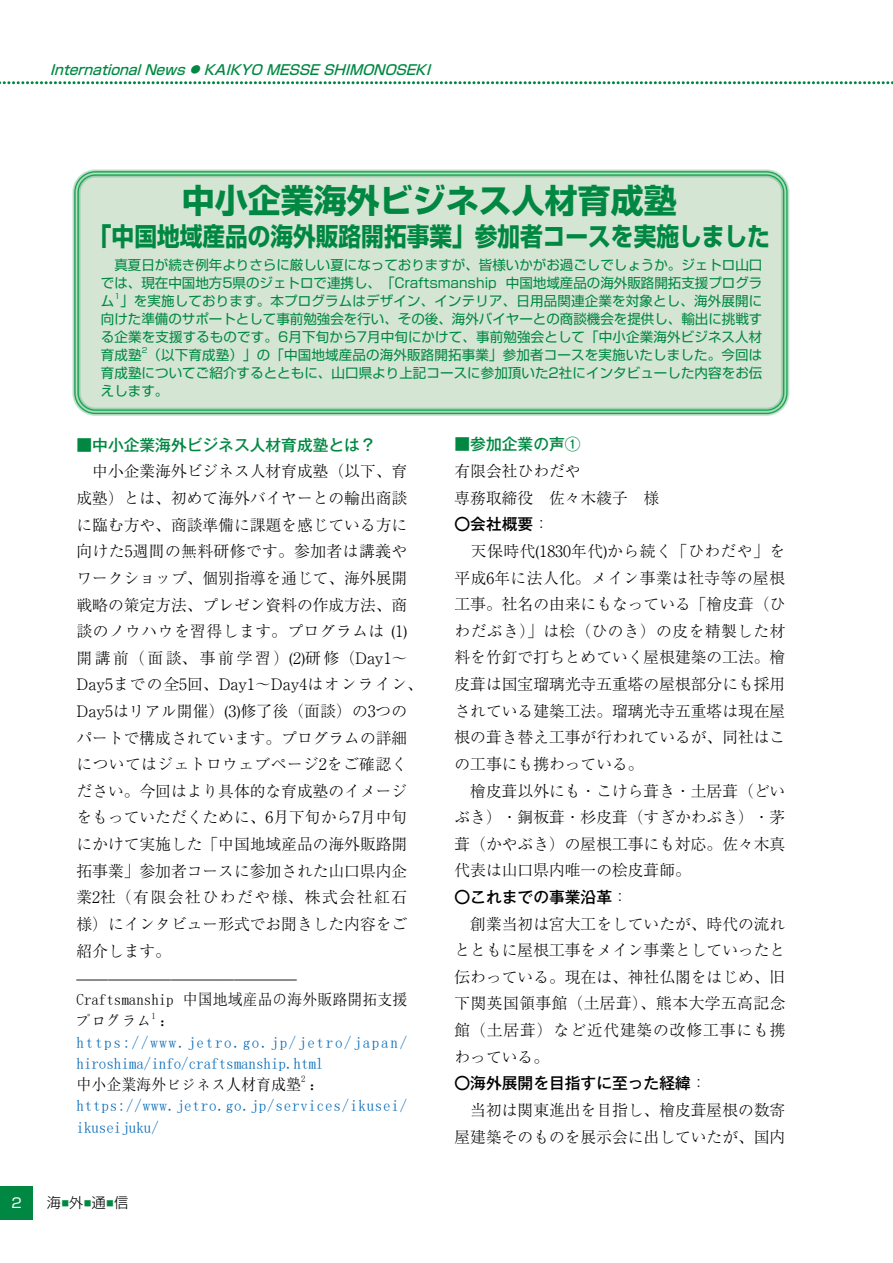
<style>
.page{position:relative;width:893px;height:1263px;background:#fff}
.page>*{position:absolute;margin:0;border:0;box-sizing:border-box;transform-origin:0 0}
.t1{font:700 33px "Shin Go Pr 6 N";color:#008842}
.t2{font:700 25.5px "Shin Go Pr 6 N";color:#008842;scale:.89 1}
.t3{font:300 15.75px/26.5px "Ryumin Pr 6 N";color:#000}
.t4{font:15.75px/21.3px "Sim Sun";color:#0068b7;scale:.95 1}
.t5{font:15.75px/21.3px "Sim Sun";letter-spacing:.055em;color:#0068b7;scale:.95 1}
.t6{font:15.75px/19.4px "Sim Sun";color:#000;scale:.95 1}
.t7{font:300 14.25px "Shin Go Pr 6 N";color:#000}
.t8{font:italic 500 13.65px "Shin Go Pr 6 N";color:#008842}
.t9{font:13.5px/18px "Shin Go Pr 6 N";letter-spacing:.01em;color:#008842;text-align:justify}
.t10{font:13.5px "Shin Go Pr 6 N";color:#fff}
.t11{font:9.15px "Sim Sun";color:#000;scale:.95 1}
.t12{font:7.5px "Shin Go Pr 6 N";color:#008842}
.s1{font-size:9.6px}
.s2{font-family:"Gothic MB101 Pr 6 N";font-weight:500;color:#008842}
.s3{font-family:"Gothic MB101 Pr 6 N";font-weight:500}
.s4{font-family:"Ryumin Pr 6 N";font-weight:300}
.s5{color:#000}
</style>
<div class="page">
<svg style="left:0;top:81px;width:893px;height:3px"></svg>
<div style="left:0;top:1186px;width:33px;height:33px;background:#008842"></div>
<div style="left:76px;top:173px;width:709px;height:239px;background:#d5e5d4;border-radius:19px"></div>
<div style="left:73px;top:170px;width:716px;height:245px;border:7px solid #7ec195;border-radius:19px"></div>
<div style="left:76px;top:173px;width:710px;height:239px;border:1px solid #bfe0c2;border-radius:19px"></div>
<p class="t8" style="left:50px;top:59px;width:387px">InternationalNews<span class="s1">●</span> KAIKYO MESSESHIMONOSEKI</p>
<p class="t1" style="left:182px;top:175px;width:497px">中小企業海外ビジネス人材育成塾</p>
<p class="t2" style="left:89px;top:216px;width:767px">「中国地域産品の海外販路開拓事業」参加者コースを実施しました</p>
<p class="t9" style="left:101px;top:255px;width:663px;text-indent:14px">真夏日が続き例年よりさらに厳しい夏になっておりますが、皆様いかがお過ごしでしょうか。ジェトロ山口では、現在中国地方5県のジェトロで連携し、「Craftsmanship 中国地域産品の海外販路開拓支援プログラム」を実施しております。本プログラムはデザイン、インテリア、日用品関連企業を対象とし、海外展開に</p>
<p class="t12" style="left:115px;top:290px;width:7px">1</p>
<p class="t9" style="left:101px;top:309px;width:663px">向けた準備のサポートとして事前勉強会を行い、その後、海外バイヤーとの商談機会を提供し、輸出に挑戦する企業を支援するものです。6月下旬から7月中旬にかけて、事前勉強会として「中小企業海外ビジネス人材育成塾（以下育成塾）」の「中国地域産品の海外販路開拓事業」参加者コースを実施いたしました。今回は</p>
<p class="t12" style="left:142px;top:344px;width:7px">2</p>
<p class="t9" style="left:101px;top:363px;width:663px">育成塾についてご紹介するとともに、山口県より上記コースに参加頂いた2社にインタビューした内容をお伝えします。</p>
<p class="t3" style="left:77px;top:431px;width:348px"><span class="s2">■中小企業海外ビジネス人材育成塾とは？<br></span>　中小企業海外ビジネス人材育成塾（以下、育成塾）とは、初めて海外バイヤーとの輸出商談に臨む方や、商談準備に課題を感じている方に向けた5週間の無料研修です。参加者は講義やワークショップ、個別指導を通じて、海外展開戦略の策定方法、プレゼン資料の作成方法、商談のノウハウを習得します。プログラムは (1)開講前（面談、事前学習）(2)研修（Day1～<br>Day5までの全5回、Day1～Day4はオンライン、<br>Day5はリアル開催）(3)修了後（面談）の3つのパートで構成されています。プログラムの詳細についてはジェトロウェブページ2をご確認ください。今回はより具体的な育成塾のイメージをもっていただくために、6月下旬から7月中旬にかけて実施した「中国地域産品の海外販路開拓事業」参加者コースに参加された山口県内企業2社（有限会社ひわだや様、株式会社紅石様）にインタビュー形式でお聞きした内容をご紹介します。</p>
<p class="t3" style="left:455px;top:430px;width:332px"><span class="s2">■参加企業の声①<br></span>有限会社ひわだや<br>専務取締役　佐々木綾子　様<br><span class="s3">〇会社概要</span>：<br>　天保時代(1830年代)から続く「ひわだや」を平成6年に法人化。メイン事業は社寺等の屋根工事。社名の由来にもなっている「檜皮葺（ひわだぶき）」は桧（ひのき）の皮を精製した材料を竹釘で打ちとめていく屋根建築の工法。檜皮葺は国宝瑠璃光寺五重塔の屋根部分にも採用されている建築工法。瑠璃光寺五重塔は現在屋根の葺き替え工事が行われているが、同社はこの工事にも携わっている。<br>　檜皮葺以外にも・こけら葺き・土居葺（どいぶき）・銅板葺・杉皮葺（すぎかわぶき）・茅葺（かやぶき）の屋根工事にも対応。佐々木真代表は山口県内唯一の桧皮葺師。<br><span class="s3">〇これまでの事業沿革</span>：<br>　創業当初は宮大工をしていたが、時代の流れとともに屋根工事をメイン事業としていったと伝わっている。現在は、神社仏閣をはじめ、旧下関英国領事館（土居葺）、熊本大学五高記念館（土居葺）など近代建築の改修工事にも携わっている。<br><span class="s3">〇海外展開を目指すに至った経緯</span>：<br>　当初は関東進出を目指し、檜皮葺屋根の数寄屋建築そのものを展示会に出していたが、国内</p>
<p class="t6" style="left:77px;top:970px;width:350px"><span class="s4">――――――――――――――<br></span>Craftsmanship 中国地域産品の海外販路開拓支援</p>
<p class="t6" style="left:77px;top:1011px;width:80px">プログラム</p>
<p class="t11" style="left:151px;top:1011px;width:6px">1</p>
<p class="t4" style="left:77px;top:1010px;width:349px;text-indent:83px"><span class="s5">：</span>https://www.jetro.go.jp/jetro/japan/ hiroshima/info/craftsmanship.html<br><span class="s5">中小企業海外ビジネス人材育成塾</span></p>
<p class="t11" style="left:301px;top:1074px;width:6px">2</p>
<p class="t5" style="left:77px;top:1074px;width:350px;text-indent:233px"><span class="s5">：</span>https://www.jetro.go.jp/services/ikusei/ ikuseijuku/</p>
<p class="t10" style="left:11px;top:1192px;width:12px">2</p>
<p class="t7" style="left:47px;top:1191px;width:83px">海<sup>■</sup>外<sup>■</sup>通<sup>■</sup>信</p>
</div>
